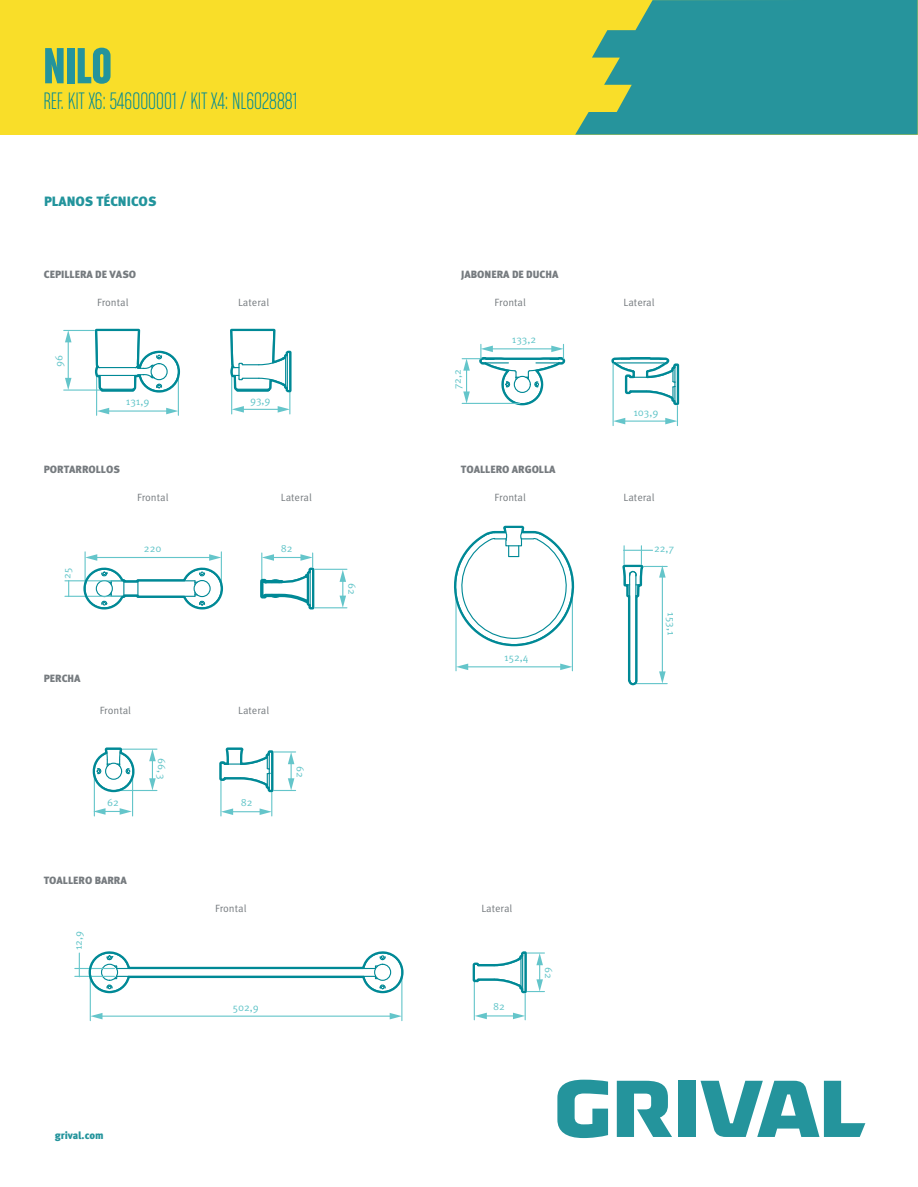
<style>
.page{position:relative;width:918px;height:1187px;background:#fff}
.page>*{position:absolute;margin:0;border:0;box-sizing:border-box;transform-origin:0 0}
.t1{font:54px "Chalet Comprime Hong Kong Sixty";color:#24949c}
.t2{font:25.35px "Chalet Comprime Milan Eighty";color:#008996}
.t3{font:900 13.5px "Meta Pro";color:#22949c}
.t4{font:10.5px "Meta Pro";color:#767b7f}
.t5{font:900 10.5px "Meta Pro";color:#767b7f}
.t6{font:10.5px "Meta Pro";color:#60c4c8}
.t7{font:900 10.5px "Meta Pro";letter-spacing:-.01em;color:#24949c}
</style>
<div class="page">
<svg style="left:617px;top:1080px;width:55px;height:56px"></svg>
<div style="left:678px;top:1080px;width:17px;height:56px;background:#24949c"></div>
<svg style="left:557px;top:1079px;width:51px;height:58px"></svg>
<svg style="left:701px;top:1080px;width:164px;height:56px"></svg>
<div style="left:0;top:0;width:918px;height:135px;background:#f9de29"></div>
<svg style="left:575px;top:0;width:343px;height:135px;background:#3e9c8e"></svg>
<hr style="left:94px;top:773px;width:1px;height:42px;background:#64c5ca">
<hr style="left:132px;top:773px;width:1px;height:42px;background:#64c5ca">
<hr style="left:122px;top:748px;width:35px;height:1px;background:#64c5ca">
<hr style="left:116px;top:789px;width:41px;height:2px;background:#64c5ca">
<hr style="left:64px;top:330px;width:30px;height:1px;background:#64c5ca">
<hr style="left:64px;top:389px;width:36px;height:1px;background:#64c5ca">
<hr style="left:315px;top:607px;width:32px;height:1px;background:#64c5ca">
<hr style="left:315px;top:568px;width:32px;height:2px;background:#64c5ca">
<hr style="left:65px;top:595px;width:71px;height:2px;background:#64c5ca">
<hr style="left:65px;top:580px;width:71px;height:1px;background:#64c5ca">
<hr style="left:90px;top:974px;width:1px;height:46px;background:#64c5ca">
<hr style="left:401px;top:974px;width:1px;height:46px;background:#64c5ca">
<hr style="left:75px;top:975px;width:39px;height:1px;background:#64c5ca">
<hr style="left:75px;top:967px;width:39px;height:1px;background:#64c5ca">
<hr style="left:572px;top:589px;width:1px;height:81px;background:#64c5ca">
<hr style="left:455px;top:589px;width:2px;height:81px;background:#64c5ca">
<svg style="left:92px;top:747px;width:45px;height:46px"></svg>
<svg style="left:87px;top:951px;width:317px;height:43px"></svg>
<svg style="left:454px;top:525px;width:121px;height:122px"></svg>
<svg style="left:611px;top:357px;width:69px;height:68px"></svg>
<svg style="left:462px;top:344px;width:104px;height:62px"></svg>
<hr style="left:466px;top:666px;width:96px;height:1px;background:#64c5ca">
<svg style="left:560px;top:663px;width:12px;height:7px"></svg>
<svg style="left:456px;top:663px;width:12px;height:7px"></svg>
<hr style="left:100px;top:1015px;width:292px;height:1px;background:#64c5ca">
<svg style="left:390px;top:1012px;width:12px;height:7px"></svg>
<svg style="left:90px;top:1012px;width:13px;height:7px"></svg>
<svg style="left:472px;top:951px;width:72px;height:68px"></svg>
<svg style="left:93px;top:808px;width:39px;height:6px"></svg>
<svg style="left:149px;top:749px;width:7px;height:41px"></svg>
<svg style="left:219px;top:747px;width:77px;height:68px"></svg>
<hr style="left:68px;top:340px;width:1px;height:40px;background:#64c5ca">
<svg style="left:65px;top:331px;width:7px;height:11px"></svg>
<svg style="left:65px;top:378px;width:7px;height:12px"></svg>
<svg style="left:340px;top:569px;width:6px;height:38px"></svg>
<svg style="left:622px;top:545px;width:45px;height:141px"></svg>
<hr style="left:624px;top:549px;width:29px;height:2px;background:#64c5ca">
<svg style="left:68px;top:581px;width:1px;height:15px"></svg>
<svg style="left:79px;top:952px;width:1px;height:24px"></svg>
<svg style="left:82px;top:328px;width:233px;height:282px"></svg>
<h1 class="t1" style="left:43px;top:34px;width:70px">NILO</h1>
<h2 class="t2" style="left:43px;top:87px;width:255px">REF. KIT X6: 546000001 / KIT X4: NL6028881</h2>
<p class="t3" style="left:44px;top:193px;width:114px">PLANOS TÉCNICOS</p>
<p class="t5" style="left:44px;top:268px;width:94px">CEPILLERA DE VASO</p>
<p class="t5" style="left:461px;top:268px;width:99px">JABONERA DE DUCHA</p>
<p class="t4" style="left:97px;top:295px;width:33px">Frontal</p>
<p class="t4" style="left:238px;top:295px;width:33px">Lateral</p>
<p class="t4" style="left:495px;top:295px;width:33px">Frontal</p>
<p class="t4" style="left:624px;top:295px;width:33px">Lateral</p>
<p class="t6" style="left:52px;top:367px;width:14px;rotate:-90deg">96</p>
<p class="t6" style="left:126px;top:395px;width:25px">131,9</p>
<p class="t6" style="left:250px;top:393px;width:22px">93,9</p>
<p class="t6" style="left:451px;top:389px;width:21px;rotate:-90deg">72,2</p>
<p class="t6" style="left:512px;top:333px;width:26px">133,2</p>
<p class="t5" style="left:44px;top:462px;width:78px">PORTARROLLOS</p>
<p class="t5" style="left:461px;top:462px;width:96px">TOALLERO ARGOLLA</p>
<p class="t6" style="left:633px;top:405px;width:27px">103,9</p>
<p class="t4" style="left:137px;top:490px;width:33px">Frontal</p>
<p class="t4" style="left:281px;top:490px;width:33px">Lateral</p>
<p class="t6" style="left:60px;top:579px;width:13px;rotate:-90deg">25</p>
<p class="t6" style="left:144px;top:541px;width:19px">220</p>
<p class="t6" style="left:281px;top:541px;width:13px">82</p>
<p class="t5" style="left:44px;top:671px;width:38px">PERCHA</p>
<p class="t4" style="left:100px;top:703px;width:33px">Frontal</p>
<p class="t4" style="left:238px;top:703px;width:33px">Lateral</p>
<p class="t6" style="left:107px;top:795px;width:13px">62</p>
<p class="t6" style="left:168px;top:758px;width:22px;rotate:90deg">66,3</p>
<p class="t6" style="left:307px;top:765px;width:13px;rotate:90deg">62</p>
<p class="t6" style="left:241px;top:795px;width:13px">82</p>
<p class="t5" style="left:44px;top:873px;width:85px">TOALLERO BARRA</p>
<p class="t6" style="left:359px;top:583px;width:13px;rotate:90deg">62</p>
<p class="t4" style="left:495px;top:490px;width:33px">Frontal</p>
<p class="t4" style="left:624px;top:490px;width:33px">Lateral</p>
<p class="t6" style="left:654px;top:541px;width:21px">22,7</p>
<p class="t6" style="left:504px;top:651px;width:26px">152,4</p>
<p class="t6" style="left:678px;top:612px;width:24px;rotate:90deg">153,1</p>
<p class="t6" style="left:71px;top:950px;width:21px;rotate:-90deg">12,9</p>
<p class="t7" style="left:55px;top:1128px;width:50px">grival.com</p>
<p class="t4" style="left:215px;top:901px;width:33px">Frontal</p>
<p class="t4" style="left:481px;top:901px;width:33px">Lateral</p>
<p class="t6" style="left:233px;top:1000px;width:28px">502,9</p>
<p class="t6" style="left:493px;top:999px;width:13px">82</p>
<p class="t6" style="left:556px;top:966px;width:13px;rotate:90deg">62</p>
</div>
